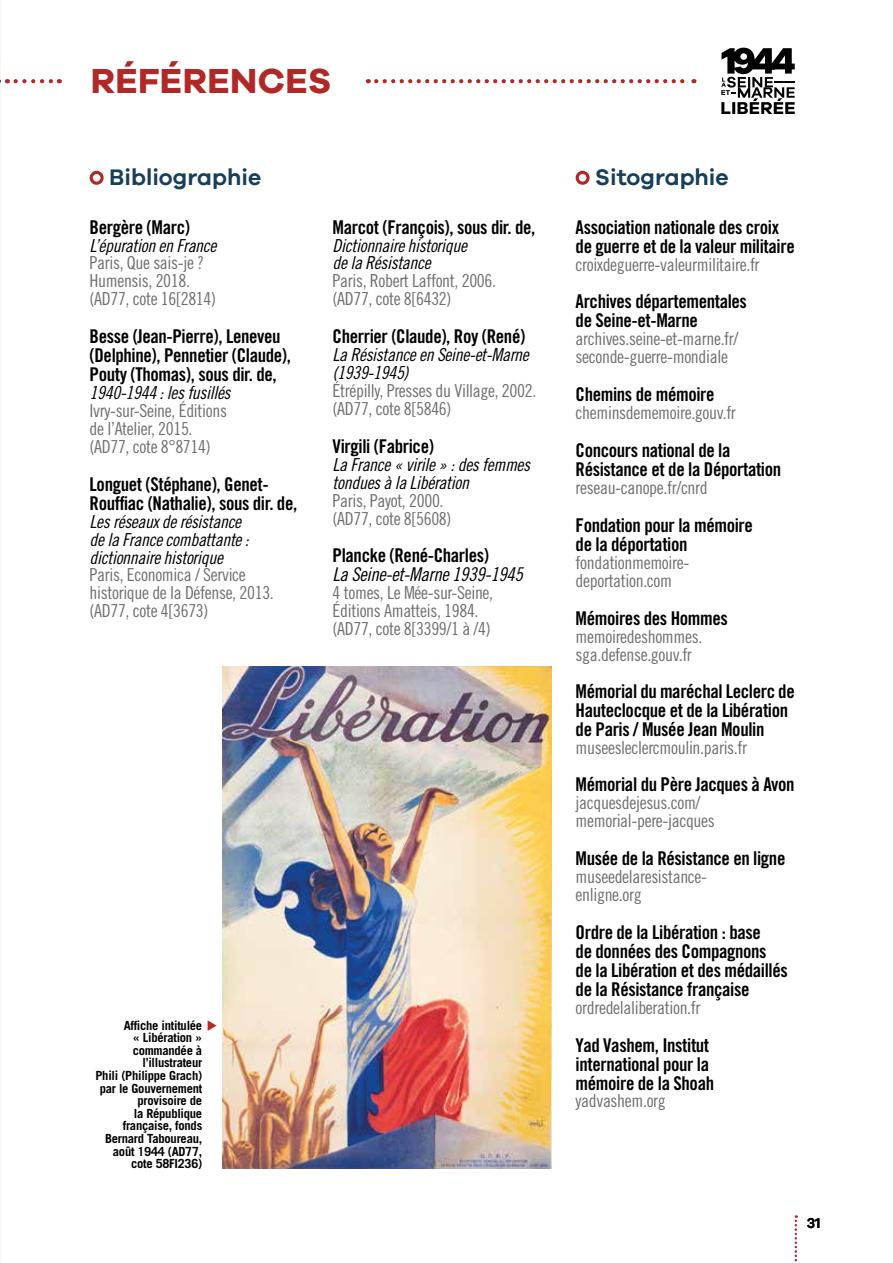
<style>
.page{position:relative;width:893px;height:1263px;background:#fff}
.page>*{position:absolute;margin:0;border:0;box-sizing:border-box;transform-origin:0 0}
.t1{font:700 35.85px "Galano Grotesque";letter-spacing:.01em;color:#b02927}
.t2{font:600 23.25px "Galano Grotesque";color:#163e5d}
.t3{font:18.9px/18.9px "Trade Gothic LT Std Bd Cn 20";letter-spacing:-.02em;color:#000}
.t4{font:18.9px "Trade Gothic LT Std Cn 18 Obl";letter-spacing:-.02em;color:#000}
.t5{font:17.85px/17.9px "Trade Gothic LT Std Cn 18";letter-spacing:-.02em;color:#706f6f}
.t6{font:17.85px/17.9px "Trade Gothic LT Std Cn 18 Obl";letter-spacing:-.02em;color:#000}
.t7{font:600 14.7px "Galano Grotesque";color:#000}
.t8{font:700 12.6px/12.6px "Trade Gothic LT Std";letter-spacing:-.02em;color:#000;text-align:right}
</style>
<div class="page">
<svg style="left:795px;top:1215px;width:2px;height:47px"></svg>
<svg style="left:721px;top:48px;width:74px;height:66px"></svg>
<svg style="left:376px;top:79px;width:318px;height:4px"></svg>
<div style="left:90px;top:171px;width:14px;height:14px;border:3px solid #b02927;border-radius:50%"></div>
<div style="left:576px;top:171px;width:14px;height:14px;border:3px solid #b02927;border-radius:50%"></div>
<img style="left:222px;top:666px;width:329px;height:503px">
<svg style="left:16px;top:79px;width:44px;height:4px"></svg>
<h1 class="t1" style="left:91px;top:59px;width:242px">RÉFÉRENCES</h1>
<p class="t2" style="left:109px;top:163px;width:153px">Bibliographie</p>
<p class="t3" style="left:90px;top:217px;width:102px">Bergère (Marc)</p>
<p class="t6" style="left:90px;top:237px;width:128px">L’épuration en France</p>
<p class="t5" style="left:90px;top:254px;width:128px">Paris, Que sais-je ?<br>Humensis, 2018. (AD77, cote 16[2814)</p>
<p class="t3" style="left:90px;top:327px;width:203px">Besse (Jean-Pierre), Leneveu (Delphine), Pennetier (Claude),<br>Pouty (Thomas), sous dir. de,</p>
<p class="t6" style="left:90px;top:384px;width:142px">1940-1944 : les fusillés</p>
<p class="t5" style="left:90px;top:402px;width:139px">Ivry-sur-Seine, Éditions de l’Atelier, 2015. (AD77, cote 8°8714)</p>
<p class="t3" style="left:90px;top:474px;width:209px">Longuet (Stéphane), Genet-<br>Rouffiac (Nathalie), sous dir. de,</p>
<p class="t6" style="left:90px;top:513px;width:161px">Les réseaux de résistance de la France combattante : dictionnaire historique</p>
<p class="t5" style="left:90px;top:566px;width:186px">Paris, Economica / Service historique de la Défense, 2013. (AD77, cote 4[3673)</p>
<p class="t3" style="left:333px;top:217px;width:204px">Marcot (François), sous dir. de,</p>
<p class="t6" style="left:333px;top:237px;width:136px">Dictionnaire historique de la Résistance</p>
<p class="t5" style="left:333px;top:272px;width:165px">Paris, Robert Laffont, 2006. (AD77, cote 8[6432)</p>
<p class="t3" style="left:333px;top:327px;width:194px">Cherrier (Claude), Roy (René)</p>
<p class="t6" style="left:333px;top:346px;width:198px">La Résistance en Seine-et-Marne (1939-1945)</p>
<p class="t5" style="left:333px;top:381px;width:205px">Étrépilly, Presses du Village, 2002. (AD77, cote 8[5846)</p>
<p class="t3" style="left:333px;top:436px;width:103px">Virgili (Fabrice)</p>
<p class="t6" style="left:333px;top:456px;width:199px">La France « virile » : des femmes tondues à la Libération</p>
<p class="t5" style="left:333px;top:491px;width:120px">Paris, Payot, 2000. (AD77, cote 8[5608)</p>
<p class="t3" style="left:333px;top:546px;width:158px">Plancke (René-Charles)</p>
<p class="t4" style="left:333px;top:563px;width:192px">La Seine-et-Marne 1939-1945</p>
<p class="t5" style="left:333px;top:584px;width:162px">4 tomes, Le Mée-sur-Seine,<br>Éditions Amatteis, 1984. (AD77, cote 8[3399/1 à /4)</p>
<p class="t8" style="left:96px;top:1018px;width:108px">Affiche intitulée<br>« Libération » commandée à l’illustrateur<br>Phili (Philippe Grach) par le Gouvernement provisoire de<br>la République française, fonds<br>Bernard Taboureau, août 1944 (AD77, cote 58FI236)</p>
<p class="t2" style="left:595px;top:163px;width:135px">Sitographie</p>
<p class="t3" style="left:576px;top:217px;width:221px">Association nationale des croix de guerre et de la valeur militaire</p>
<p class="t5" style="left:576px;top:255px;width:185px">croixdeguerre-valeurmilitaire.fr</p>
<p class="t3" style="left:576px;top:292px;width:173px">Archives départementales de Seine-et-Marne</p>
<p class="t5" style="left:576px;top:330px;width:164px">archives.seine-et-marne.fr/ seconde-guerre-mondiale</p>
<p class="t3" style="left:576px;top:385px;width:140px">Chemins de mémoire</p>
<p class="t5" style="left:576px;top:404px;width:162px">cheminsdememoire.gouv.fr</p>
<p class="t3" style="left:576px;top:441px;width:207px">Concours national de la<br>Résistance et de la Déportation</p>
<p class="t5" style="left:576px;top:478px;width:134px">reseau-canope.fr/cnrd</p>
<p class="t3" style="left:576px;top:516px;width:179px">Fondation pour la mémoire de la déportation</p>
<p class="t5" style="left:576px;top:553px;width:115px">fondationmemoire&shy;deportation.com</p>
<p class="t3" style="left:576px;top:608px;width:154px">Mémoires des Hommes</p>
<p class="t5" style="left:576px;top:627px;width:128px">memoiredeshommes. sga.defense.gouv.fr</p>
<p class="t3" style="left:576px;top:682px;width:221px">Mémorial du maréchal Leclerc de<br>Hauteclocque et de la Libération de Paris / Musée Jean Moulin</p>
<p class="t5" style="left:576px;top:739px;width:173px">museesleclercmoulin.paris.fr</p>
<p class="t3" style="left:576px;top:775px;width:220px">Mémorial du Père Jacques à Avon</p>
<p class="t5" style="left:576px;top:794px;width:141px">jacquesdejesus.com/ memorial-pere-jacques</p>
<p class="t3" style="left:576px;top:849px;width:211px">Musée de la Résistance en ligne</p>
<p class="t5" style="left:576px;top:867px;width:133px">museedelaresistance&shy;enligne.org</p>
<p class="t3" style="left:576px;top:922px;width:214px">Ordre de la Libération : base<br>de données des Compagnons de la Libération et des médaillés de la Résistance française</p>
<p class="t5" style="left:576px;top:998px;width:126px">ordredelaliberation.fr</p>
<p class="t3" style="left:576px;top:1035px;width:140px">Yad Vashem, Institut international pour la mémoire de la Shoah</p>
<p class="t5" style="left:576px;top:1092px;width:92px">yadvashem.org</p>
<p class="t7" style="left:807px;top:1214px;width:15px">31</p>
</div>
